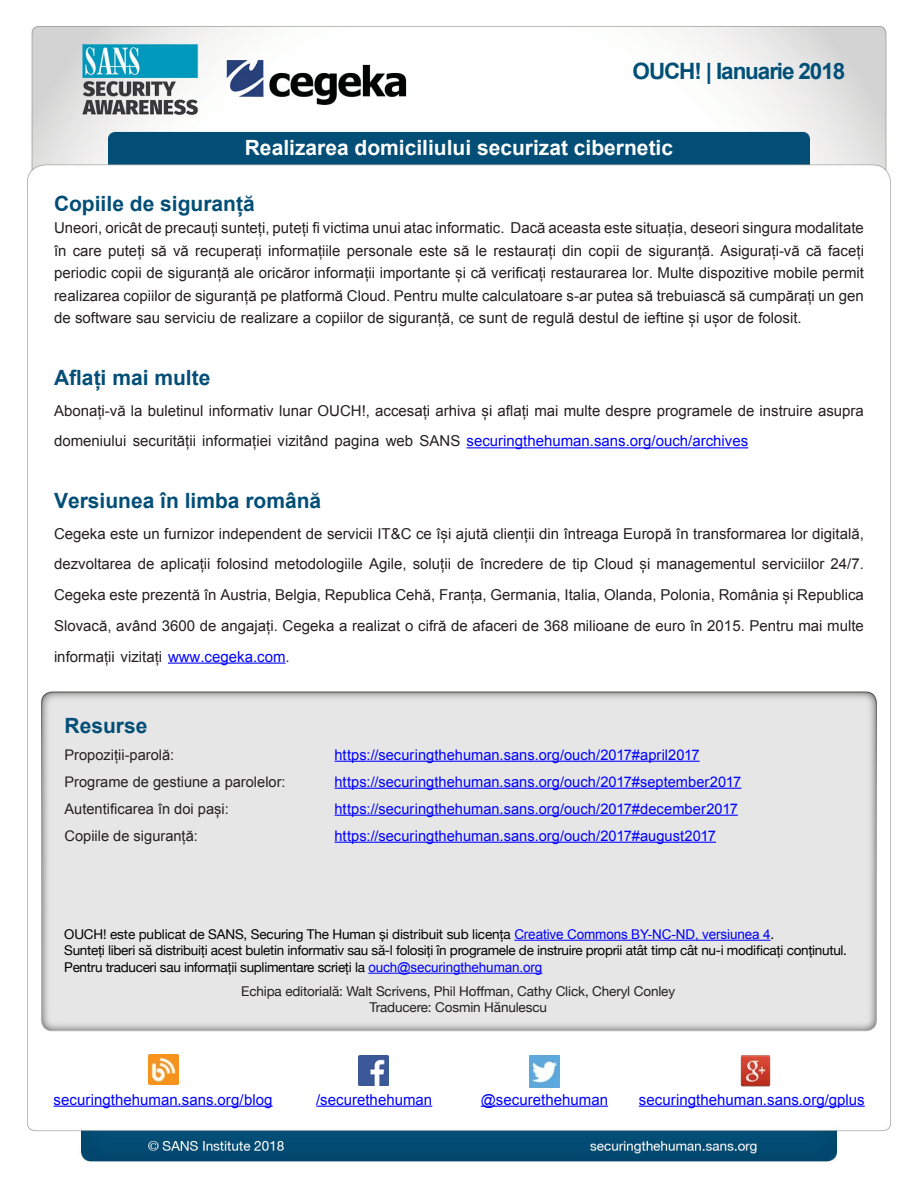
<style>
.page{position:relative;width:918px;height:1188px;background:#fff}
.page>*{position:absolute;margin:0;border:0;box-sizing:border-box;transform-origin:0 0}
.t1{font:700 22.5px "Arial";letter-spacing:-.05em;color:#004f77}
.MainText{font:700 21px "Arial";color:#024e77}
.t2{font:700 21px "Arial";color:#fff}
.MainText-2{font:15px/30.8px "Arial";color:#231f20;text-align:justify}
.t3{font:15px "Arial";letter-spacing:.005em;color:#00f}
.t4{font:14.7px "Arial";letter-spacing:.005em;color:#00f}
.t5{font:14.7px "Arial";color:#231f20}
.t6{font:13.5px/16.5px "Helvetica Neue";letter-spacing:-.02em;color:#000}
.t7{font:13.5px "Helvetica Neue";letter-spacing:-.01em;color:#231f20}
.s1{color:#00f}
.s2{font-family:"Arial";color:#00f}
</style>
<div class="page">
<img style="left:27px;top:26px;width:864px;height:1136px">
<hr style="left:467px;top:447px;width:281px;height:1px;background:#00f">
<hr style="left:168px;top:663px;width:118px;height:1px;background:#00f">
<hr style="left:514px;top:940px;width:257px;height:1px;background:#00f">
<hr style="left:368px;top:973px;width:174px;height:1px;background:#00f">
<hr style="left:335px;top:761px;width:365px;height:1px;background:#00f">
<hr style="left:335px;top:788px;width:406px;height:1px;background:#00f">
<hr style="left:335px;top:815px;width:403px;height:1px;background:#00f">
<hr style="left:335px;top:842px;width:381px;height:1px;background:#00f">
<img style="left:148px;top:1054px;width:30px;height:30px">
<hr style="left:54px;top:1106px;width:219px;height:1px;background:#00f">
<img style="left:359px;top:1055px;width:30px;height:30px">
<hr style="left:316px;top:1106px;width:116px;height:1px;background:#00f">
<img style="left:530px;top:1055px;width:30px;height:32px">
<hr style="left:481px;top:1106px;width:127px;height:1px;background:#00f">
<img style="left:741px;top:1054px;width:30px;height:32px">
<hr style="left:639px;top:1106px;width:226px;height:1px;background:#00f">
<h1 class="t1" style="left:633px;top:56px;width:214px">OUCH! | Ianuarie 2018</h1>
<h2 class="t2" style="left:245px;top:134px;width:430px">Realizarea domiciliului securizat cibernetic</h2>
<p class="MainText" style="left:54px;top:189px;width:202px">Copiile de siguranță</p>
<p class="MainText-2" style="left:54px;top:217px;width:811px;line-height:22.5px">Uneori, oricât de precauți sunteți, puteți fi victima unui atac informatic. Dacă aceasta este situația, deseori singura modalitate în care puteți să vă recuperați informațiile personale este să le restaurați din copii de siguranță. Asigurați-vă că faceți periodic copii de siguranță ale oricăror informații importante și că verificați restaurarea lor. Multe dispozitive mobile permit realizarea copiilor de siguranță pe platformă Cloud. Pentru multe calculatoare -s ar putea să trebuiască să cumpărați un gen de software sau serviciu de realizare a copiilor de siguranță, ce sunt de regulă destul de ieftine și ușor de folosit.</p>
<p class="MainText" style="left:54px;top:363px;width:158px">Aflați mai multe</p>
<p class="MainText-2" style="left:54px;top:395px;width:811px">Abonați-vă la buletinul informativ lunar OUCH ,! accesați arhiva și aflați mai multe despre programele de instruire asupra domeniului securității informației vizitând pagina web SANS <span class="s1">securingthehuman.sans.org/ouch/archives</span></p>
<p class="MainText" style="left:54px;top:486px;width:269px">Versiunea în limba română</p>
<p class="MainText-2" style="left:54px;top:518px;width:811px">Cegeka este un furnizor independent de servicii IT&amp;C ce își ajută clienții din întreaga Europă în transformarea lor digitală, dezvoltarea de aplicații folosind metodologiile Agile, soluții de încredere de tip Cloud și managementul serviciilor 24/7.<br>Cegeka este prezentă în Austria, Belgia, Republica Cehă, Franța, Germania, Italia, Olanda, Polonia, România și Republica Slovacă, având 3600 de angajați. Cegeka a realizat o cifră de afaceri de 368 milioane de euro în 2015. Pentru mai multe informații vizitați <span class="s1">www.cegeka.com</span>.</p>
<p class="MainText" style="left:65px;top:711px;width:84px">Resurse</p>
<p class="t5" style="left:65px;top:745px;width:111px">Propoziții-parolă:</p>
<p class="t4" style="left:335px;top:745px;width:367px">https://securingthehuman.sans.org/ouch/2017#april2017</p>
<p class="t5" style="left:65px;top:772px;width:223px">Programe de gestiune a parolelor:</p>
<p class="t4" style="left:335px;top:772px;width:408px">https://securingthehuman.sans.org/ouch/2017#september2017</p>
<p class="t5" style="left:65px;top:799px;width:166px">Autentificarea în doi pași:</p>
<p class="t4" style="left:335px;top:799px;width:405px">https://securingthehuman.sans.org/ouch/2017#december2017</p>
<p class="t5" style="left:65px;top:826px;width:135px">Copiile de siguranță:</p>
<p class="t4" style="left:335px;top:826px;width:383px">https://securingthehuman.sans.org/ouch/2017#august2017</p>
<p class="t6" style="left:64px;top:927px;width:712px">OUCH! este publicat de SANS, Securing The Human și distribuit sub licența <span class="s2">Creative Commons BY-NC-ND, versiunea 4</span>.</p>
<p class="t6" style="left:64px;top:943px;width:784px">Sunteți liberi să distribuiți acest buletin informativ sau să l- folosiți în programele de instruire proprii atât timp cât nu i- modificați conținutul.<br>Pentru traduceri sau informații suplimentare scrieți la <span class="s2">ouch@securingthehuman.org</span></p>
<p class="t7" style="left:241px;top:981px;width:435px">Echipa editorială: Walt Scrivens, Phil Hoffman, Cathy Click, Cheryl Conley</p>
<p class="t7" style="left:369px;top:998px;width:179px">Traducere: Cosmin Hănulescu</p>
<p class="t3" style="left:54px;top:1090px;width:221px">securingthehuman.sans.org/blog</p>
<p class="t3" style="left:316px;top:1090px;width:118px">/securethehuman</p>
<p class="t3" style="left:481px;top:1090px;width:129px">@securethehuman</p>
<p class="t3" style="left:639px;top:1090px;width:227px">securingthehuman.sans.org/gplus</p>
</div>
